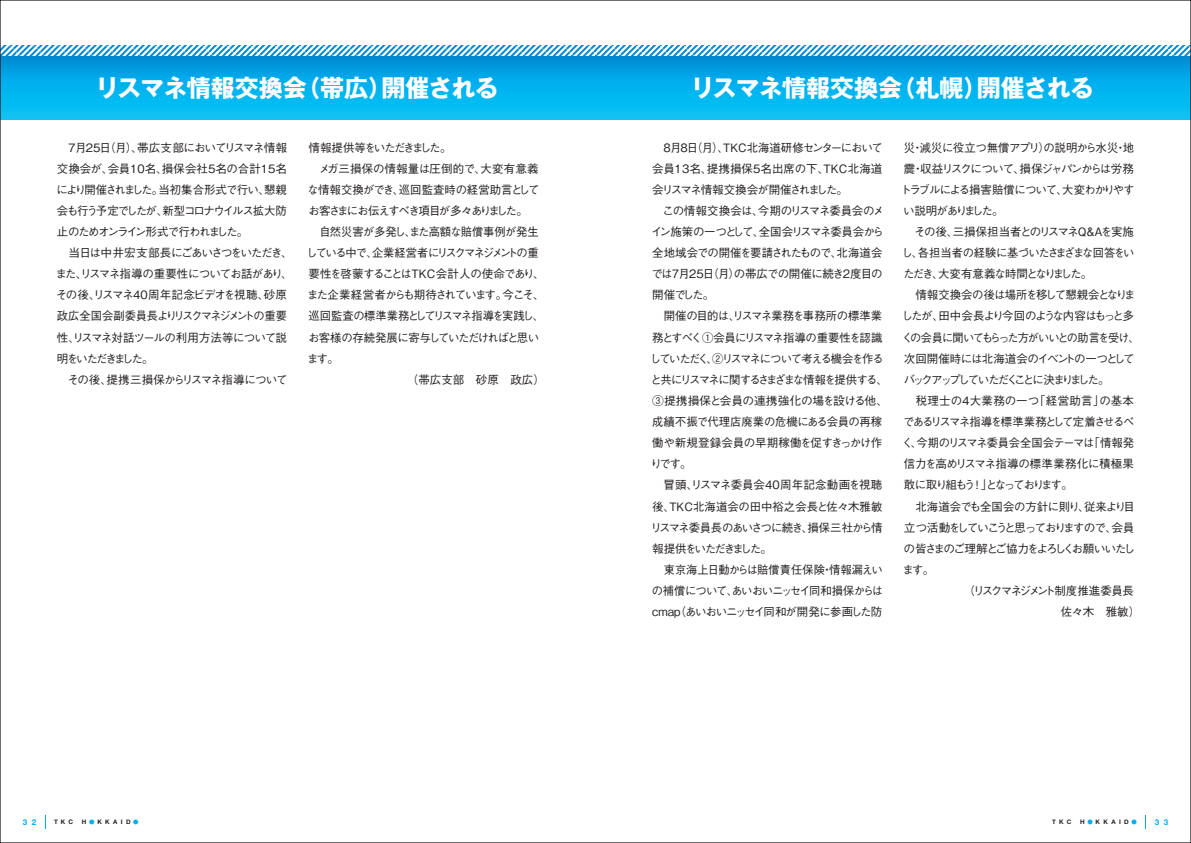
<style>
.page{position:relative;width:1191px;height:843px;background:#fff}
.page>*{position:absolute;margin:0;border:0;box-sizing:border-box;transform-origin:0 0}
.t1{font:700 24px "Gothic MB101 Pr 6";letter-spacing:-.03em;color:#fff}
.t2{font:500 11.5px/21.1px "Gothic BBB Pr 6";letter-spacing:-.075em;color:#231f20;text-align:justify}
.t3{font:500 11.5px/21.1px "Gothic BBB Pr 6";letter-spacing:-.055em;color:#231f20}
.t4{font:500 11.5px "Gothic BBB Pr 6";letter-spacing:-.13em;color:#231f20}
.t5{font:500 11.5px/21.1px "Gothic BBB Pr 6";letter-spacing:-.05em;color:#231f20}
.t6{font:500 11.5px "Gothic BBB Pr 6";letter-spacing:-.095em;color:#231f20}
.t7{font:500 11.5px "Gothic BBB Pr 6";letter-spacing:-.11em;color:#231f20}
.t8{font:500 11.5px "Gothic BBB Pr 6";letter-spacing:-.04em;color:#231f20}
.t9{font:500 11.5px "Gothic BBB Pr 6";letter-spacing:-.03em;color:#231f20}
.t10{font:500 11.5px "Gothic BBB Pr 6";letter-spacing:-.14em;color:#231f20}
.t11{font:500 11.5px "Gothic BBB Pr 6";letter-spacing:-.125em;color:#231f20}
.t12{font:500 11.5px "Gothic BBB Pr 6";letter-spacing:-.185em;color:#231f20}
.t13{font:500 11.5px "Gothic BBB Pr 6";letter-spacing:-.01em;color:#231f20}
.t14{font:500 11.5px "Gothic BBB Pr 6";letter-spacing:.025em;color:#231f20}
.t15{font:500 11.5px "Gothic BBB Pr 6";letter-spacing:-.015em;color:#231f20}
.t16{font:500 11.5px "Gothic BBB Pr 6";letter-spacing:-.18em;color:#231f20}
.t17{font:700 8px "Helvetica Neue";color:#00aeef}
.t18{font:700 6.2px "Helvetica Neue";letter-spacing:.55em;color:#231f20}
.s1{font-family:"Koz Go Pr 6 N";font-weight:400;font-size:5.4px;color:#00aeef}
</style>
<div class="page">
<div style="left:0;top:57px;width:595px;height:62px;background:linear-gradient(to bottom,#0093db,#09c7f8)"></div>
<svg style="left:2px;top:46px;width:593px;height:11px"></svg>
<div style="left:595px;top:57px;width:596px;height:62px;background:linear-gradient(to bottom,#0093db,#09c7f8)"></div>
<svg style="left:595px;top:46px;width:594px;height:11px"></svg>
<svg style="left:45px;top:815px;width:1px;height:13px"></svg>
<svg style="left:1145px;top:815px;width:1px;height:13px"></svg>
<h1 class="t1" style="left:96px;top:68px;width:405px">リスマネ情報交換会（帯広）開催される</h1>
<h1 class="t1" style="left:691px;top:68px;width:405px">リスマネ情報交換会（札幌）開催される</h1>
<p class="t2" style="left:56px;top:136px;width:232px;text-indent:10px">７月25日（月）、帯広支部においてリスマネ情報交換会が、会員10名、損保会社５名の合計15名により開催されました。当初集合形式で行い、懇親会も行う予定でしたが、新型コロナウイルス拡大防止のためオンライン形式で行われました。</p>
<p class="t2" style="left:55px;top:241px;width:239px;text-align:left;text-indent:13px">当日は中井宏支部長にごあいさつをいただき、また、リスマネ指導の重要性についてお話があり、その後、リスマネ40周年記念ビデオを視聴、砂原政広全国会副委員長よりリスクマネジメントの重要性、リスマネ対話ツールの利用方法等について説明をいただきました。<br>　その後、提携三損保からリスマネ指導について</p>
<p class="t5" style="left:308px;top:136px;width:233px">情報提供等をいただきました。<br>　メガ三損保の情報量は圧倒的で、大変有意義な情報交換ができ、巡回監査時の経営助言としてお客さまにお伝えすべき項目が多々ありました。</p>
<p class="t13" style="left:319px;top:222px;width:221px">自然災害が多発し、また高額な賠償事例が発生</p>
<p class="t4" style="left:306px;top:243px;width:234px">している中で、企業経営者にリスクマネジメントの重</p>
<p class="t5" style="left:309px;top:262px;width:237px">要性を啓蒙することはTKC会計人の使命であり、</p>
<p class="t7" style="left:307px;top:286px;width:239px">また企業経営者からも期待されています。今こそ、</p>
<p class="t6" style="left:309px;top:307px;width:237px">巡回監査の標準業務としてリスマネ指導を実践し、</p>
<p class="t2" style="left:308px;top:326px;width:232px">お客様の存続発展に寄与していただければと思い</p>
<p class="t2" style="left:307px;top:347px;width:33px">ます。</p>
<p class="t2" style="left:407px;top:368px;width:140px">（帯広支部　砂原　政広）</p>
<p class="t3" style="left:651px;top:136px;width:235px;text-indent:11px">８月８日（月）、TKC北海道研修センターにおいて会員13名、提携損保5名出席の下、TKC北海道会リスマネ情報交換会が開催されました。<br>　この情報交換会は、今期のリスマネ委員会のメイン施策の一つとして、全国会リスマネ委員会から全地域会での開催を要請されたもので、北海道会では７月25日（月）の帯広での開催に続き２度目の開催でした。</p>
<p class="t2" style="left:650px;top:305px;width:240px;text-align:left;text-indent:14px">開催の目的は、リスマネ業務を事務所の標準業務とすべく①会員にリスマネ指導の重要性を認識していただく、②リスマネについて考える機会を作ると共にリスマネに関するさまざまな情報を提供する、<br>③提携損保と会員の連携強化の場を設ける他、成績不振で代理店廃業の危機にある会員の再稼働や新規登録会員の早期稼働を促すきっかけ作りです。<br>　冒頭、リスマネ委員会40周年記念動画を視聴後、TKC北海道会の田中裕之会長と佐々木雅敏リスマネ委員長のあいさつに続き、損保三社から情報提供をいただきました。</p>
<p class="t2" style="left:652px;top:558px;width:233px;text-indent:12px">東京海上日動からは賠償責任保険・情報漏えいの補償について、あいおいニッセイ同和損保からはcmap（あいおいニッセイ同和が開発に参画した防</p>
<p class="t9" style="left:904px;top:138px;width:232px">災・減災に役立つ無償アプリ）の説明から水災・地</p>
<p class="t7" style="left:904px;top:159px;width:232px">震・収益リスクについて、損保ジャパンからは労務</p>
<p class="t2" style="left:900px;top:178px;width:236px">トラブルによる損害賠償について、大変わかりやす</p>
<p class="t4" style="left:903px;top:201px;width:102px">い説明がありました。</p>
<p class="t4" style="left:904px;top:222px;width:232px">　その後、三損保担当者とのリスマネＱ＆Ａを実施</p>
<p class="t2" style="left:901px;top:241px;width:234px">し、各担当者の経験に基づいたさまざまな回答をい</p>
<p class="t10" style="left:903px;top:264px;width:191px">ただき、大変有意義な時間となりました。</p>
<p class="t2" style="left:915px;top:283px;width:222px">情報交換会の後は場所を移して懇親会となりま</p>
<p class="t11" style="left:901px;top:307px;width:234px">したが、田中会長より今回のような内容はもっと多</p>
<p class="t6" style="left:902px;top:328px;width:239px">くの会員に聞いてもらった方がいいとの助言を受け、</p>
<p class="t8" style="left:904px;top:349px;width:232px">次回開催時には北海道会のイベントの一つとして</p>
<p class="t12" style="left:904px;top:370px;width:208px">バックアップしていただくことに決まりました。</p>
<p class="t14" style="left:904px;top:391px;width:232px">　税理士の４大業務の一つ「経営助言」の基本</p>
<p class="t4" style="left:903px;top:412px;width:233px">であるリスマネ指導を標準業務として定着させるべ</p>
<p class="t8" style="left:902px;top:433px;width:234px">く、今期のリスマネ委員会全国会テーマは「情報発</p>
<p class="t15" style="left:904px;top:454px;width:232px">信力を高めリスマネ指導の標準業務化に積極果</p>
<p class="t16" style="left:904px;top:475px;width:171px">敢に取り組もう！」となっております。</p>
<p class="t9" style="left:915px;top:497px;width:221px">北海道会でも全国会の方針に則り、従来より目</p>
<p class="t4" style="left:904px;top:518px;width:232px">立つ活動をしていこうと思っておりますので、会員</p>
<p class="t10" style="left:904px;top:539px;width:233px">の皆さまのご理解とご協力をよろしくお願いいたし</p>
<p class="t2" style="left:902px;top:558px;width:33px">ます。</p>
<p class="t4" style="left:963px;top:581px;width:172px">（リスクマネジメント制度推進委員長</p>
<p class="t2" style="left:1061px;top:600px;width:81px">佐々木　雅敏）</p>
<p class="t17" style="left:23px;top:815px;width:15px">3 2</p>
<p class="t18" style="left:54px;top:817px;width:21px">TKC</p>
<p class="t18" style="left:82px;top:817px;width:58px">H<span class="s1">●</span>KKAID<span class="s1">●</span></p>
<p class="t18" style="left:1052px;top:817px;width:21px">TKC</p>
<p class="t18" style="left:1080px;top:817px;width:58px">H<span class="s1">●</span>KKAID<span class="s1">●</span></p>
<p class="t17" style="left:1155px;top:815px;width:15px">3 3</p>
</div>
